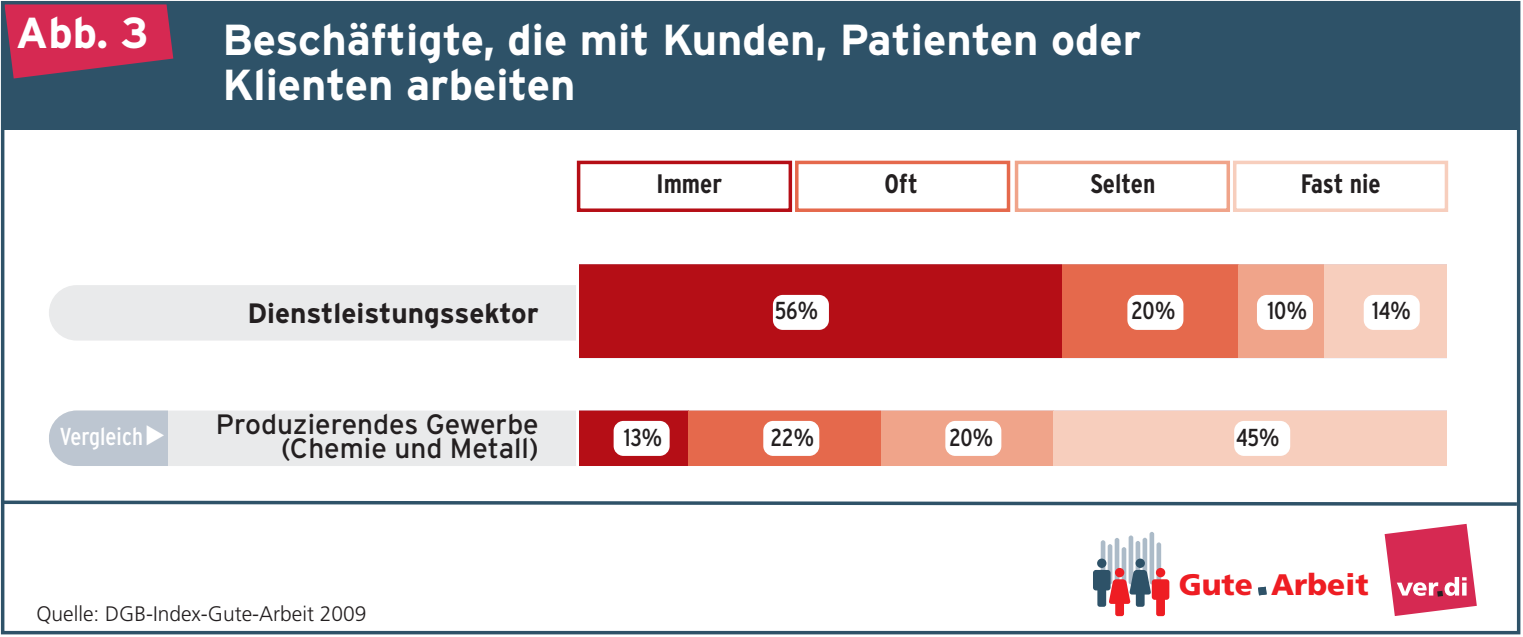
<style>
.page{position:relative;width:1523px;height:637px;background:#fff}
.page>*{position:absolute;margin:0;border:0;box-sizing:border-box;transform-origin:0 0}
.t1{font:700 43.4px/45.5px "Interstate";color:#fff}
.t2{font:900 29.75px "Frutiger";color:#ee1d23}
.t3{font:28px/24.2px "Interstate";color:#231f20;text-align:right}
.t4{font:700 28px "Interstate";color:#231f20}
.t5{font:700 condensed 26.6px "Interstate";color:#231f20}
.t6{font:condensed 24.5px "Interstate";letter-spacing:-.005em;color:#231f20}
.t7{font:condensed 24.5px "Interstate";color:#fff}
.t8{font:300 21px "Frutiger";color:#231f20}
.s1{font-family:"Vectorian 1";font-stretch:normal}
</style>
<div class="page">
<div style="left:3px;top:3px;width:1515px;height:127px;background:#2e5268"></div>
<svg style="left:6px;top:6px;width:167px;height:72px;background:#bb2f55"></svg>
<div style="left:1px;top:1px;width:1519px;height:633px;border:4px solid #2e5268"></div>
<div style="left:49px;top:285px;width:527px;height:56px;background:#e9eaeb"></div>
<div style="left:579px;top:264px;width:483px;height:94px;background:#b50e16"></div>
<div style="left:1062px;top:264px;width:176px;height:94px;background:#e5694c"></div>
<div style="left:1238px;top:264px;width:86px;height:94px;background:#f0a48a"></div>
<div style="left:1324px;top:264px;width:122px;height:94px;background:#f7cebd"></div>
<div style="left:579px;top:411px;width:109px;height:55px;background:#b50e16"></div>
<div style="left:688px;top:411px;width:193px;height:55px;background:#e5694c"></div>
<div style="left:881px;top:411px;width:172px;height:55px;background:#f0a48a"></div>
<div style="left:1053px;top:411px;width:393px;height:55px;background:#f7cebd"></div>
<div style="left:167px;top:411px;width:409px;height:55px;background:#e9eaeb"></div>
<div style="left:49px;top:411px;width:118px;height:55px;background:#bdc6d1"></div>
<svg style="left:1384px;top:524px;width:92px;height:92px"></svg>
<div style="left:1100px;top:540px;width:5px;height:44px;background:#acbbc8;border-radius:2px"></div>
<div style="left:1107px;top:544px;width:5px;height:40px;background:#acbbc8;border-radius:2px"></div>
<div style="left:1114px;top:538px;width:5px;height:46px;background:#acbbc8;border-radius:2px"></div>
<div style="left:1121px;top:547px;width:5px;height:37px;background:#acbbc8;border-radius:2px"></div>
<div style="left:1128px;top:535px;width:5px;height:49px;background:#acbbc8;border-radius:2px"></div>
<div style="left:1135px;top:541px;width:5px;height:42px;background:#acbbc8;border-radius:2px"></div>
<div style="left:1142px;top:538px;width:5px;height:46px;background:#acbbc8;border-radius:2px"></div>
<div style="left:1149px;top:532px;width:5px;height:52px;background:#acbbc8;border-radius:2px"></div>
<div style="left:1156px;top:542px;width:5px;height:42px;background:#acbbc8;border-radius:2px"></div>
<svg style="left:1115px;top:568px;width:9px;height:9px"></svg>
<div style="left:1135px;top:559px;width:10px;height:9px;background:#2e5268;border-radius:50%"></div>
<svg style="left:1156px;top:568px;width:9px;height:9px"></svg>
<div style="left:1097px;top:559px;width:9px;height:9px;background:#2e5268;border-radius:50%"></div>
<svg style="left:1093px;top:570px;width:76px;height:46px"></svg>
<div style="left:1258px;top:587px;width:8px;height:8px;background:#2e5268"></div>
<svg style="left:0;top:499px;width:1520px;height:9px"></svg>
<div style="left:1233px;top:161px;width:215px;height:51px;border:4px solid #f7cebd"></div>
<div style="left:1014px;top:161px;width:216px;height:51px;border:4px solid #f0a48a"></div>
<div style="left:795px;top:161px;width:215px;height:51px;border:4px solid #e5694c"></div>
<div style="left:577px;top:161px;width:215px;height:51px;border:4px solid #b50e16"></div>
<div style="left:773px;top:295px;width:56px;height:35px;background:#fff;border-radius:10px"></div>
<div style="left:1127px;top:295px;width:56px;height:35px;background:#fff;border-radius:10px"></div>
<div style="left:1257px;top:295px;width:56px;height:35px;background:#fff;border-radius:10px"></div>
<div style="left:1363px;top:295px;width:56px;height:35px;background:#fff;border-radius:10px"></div>
<div style="left:1234px;top:421px;width:56px;height:35px;background:#fff;border-radius:10px"></div>
<div style="left:945px;top:421px;width:56px;height:35px;background:#fff;border-radius:10px"></div>
<div style="left:763px;top:421px;width:56px;height:35px;background:#fff;border-radius:10px"></div>
<div style="left:613px;top:421px;width:56px;height:35px;background:#fff;border-radius:10px"></div>
<p class="t1" style="left:16px;top:13px;width:135px">Abb. 3</p>
<p class="t7" style="left:60px;top:428px;width:112px">Vergleich<span class="s1">y</span></p>
<p class="t1" style="left:222px;top:20px;width:920px">Beschäftigte, die mit Kunden, Patienten oder<br>Klienten arbeiten</p>
<p class="t4" style="left:247px;top:303px;width:293px">Dienstleistungssektor</p>
<p class="t3" style="left:216px;top:414px;width:324px">Produzierendes Gewerbe (Chemie und Metall)</p>
<p class="t5" style="left:656px;top:174px;width:67px">Immer</p>
<p class="t5" style="left:884px;top:174px;width:35px">Oft</p>
<p class="t5" style="left:1090px;top:174px;width:66px">Selten</p>
<p class="t5" style="left:1300px;top:174px;width:81px">Fast nie</p>
<p class="t6" style="left:774px;top:301px;width:45px">56%</p>
<p class="t6" style="left:1131px;top:301px;width:46px">20%</p>
<p class="t6" style="left:1267px;top:301px;width:41px">10%</p>
<p class="t6" style="left:1372px;top:301px;width:40px">14%</p>
<p class="t6" style="left:624px;top:429px;width:40px">13%</p>
<p class="t6" style="left:770px;top:429px;width:45px">22%</p>
<p class="t6" style="left:949px;top:429px;width:46px">20%</p>
<p class="t6" style="left:1236px;top:429px;width:45px">45%</p>
<p class="t2" style="left:1178px;top:573px;width:191px">Gute Arbeit</p>
<p class="t8" style="left:36px;top:605px;width:332px">Quelle: DGB-Index-Gute-Arbeit 2009</p>
</div>
